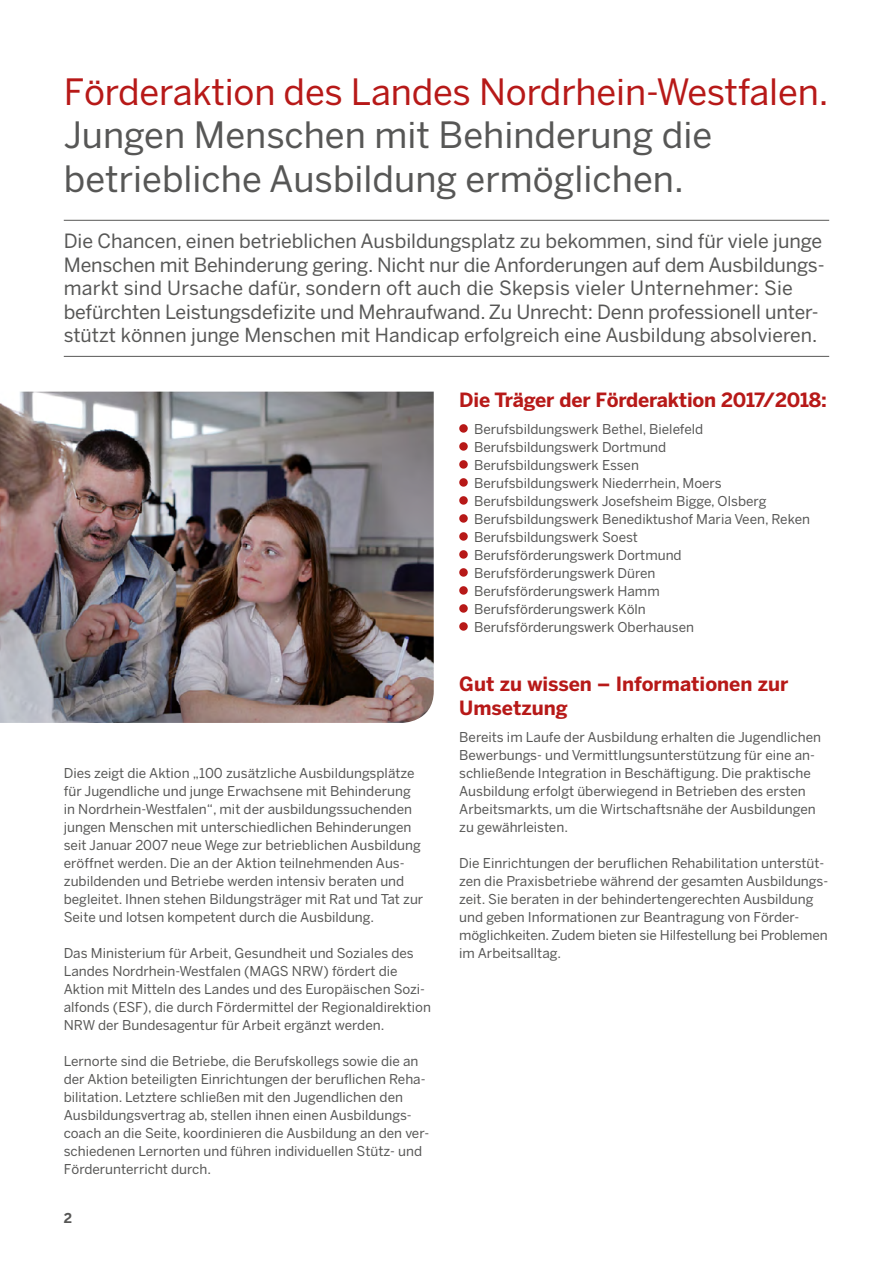
<style>
.page{position:relative;width:893px;height:1263px;background:#fff}
.page>*{position:absolute;margin:0;border:0;box-sizing:border-box;transform-origin:0 0}
.titelheadline{font:36px "Benton Sans";color:#575756}
.titelheadline-2{font:36px "Benton Sans";letter-spacing:-.005em;color:#b71918}
.t1{font:19.5px/23.4px "Benton Sans";letter-spacing:-.01em;color:#575756}
.t2{font:700 19.5px/23.4px "Benton Sans";letter-spacing:-.01em;color:#b71918}
.t3{font:19.5px "Benton Sans";letter-spacing:.01em;color:#575756}
.t4{font:19.2px "Benton Sans";color:#575756}
.t5{font:13.5px/18px "Benton Sans";color:#575756}
.t6{font:700 13.5px "Benton Sans";color:#575756}
.s1{font-size:19.2px}
</style>
<div class="page">
<hr style="left:64px;top:220px;width:765px;height:1px;background:#575756">
<div style="left:459px;top:424px;width:9px;height:9px;background:#b71918;border-radius:50%"></div>
<div style="left:459px;top:442px;width:9px;height:9px;background:#b71918;border-radius:50%"></div>
<div style="left:459px;top:460px;width:9px;height:9px;background:#b71918;border-radius:50%"></div>
<div style="left:459px;top:478px;width:9px;height:9px;background:#b71918;border-radius:50%"></div>
<div style="left:459px;top:496px;width:9px;height:9px;background:#b71918;border-radius:50%"></div>
<div style="left:459px;top:514px;width:9px;height:9px;background:#b71918;border-radius:50%"></div>
<div style="left:459px;top:532px;width:9px;height:9px;background:#b71918;border-radius:50%"></div>
<div style="left:459px;top:550px;width:9px;height:9px;background:#b71918;border-radius:50%"></div>
<div style="left:459px;top:568px;width:9px;height:9px;background:#b71918;border-radius:50%"></div>
<div style="left:459px;top:586px;width:9px;height:9px;background:#b71918;border-radius:50%"></div>
<div style="left:459px;top:604px;width:9px;height:9px;background:#b71918;border-radius:50%"></div>
<div style="left:459px;top:622px;width:9px;height:9px;background:#b71918;border-radius:50%"></div>
<img style="left:0;top:391px;width:434px;height:332px">
<hr style="left:64px;top:356px;width:765px;height:1px;background:#575756">
<p class="titelheadline-2" style="left:64px;top:71px;width:766px">Förderaktion des Landes Nordrhein-Westfalen.</p>
<p class="titelheadline" style="left:64px;top:114px;width:650px">Jungen Menschen mit Behinderung die</p>
<p class="titelheadline" style="left:64px;top:157px;width:622px">betriebliche Ausbildung ermöglichen.</p>
<p class="t1" style="left:64px;top:229px;width:762px">Die Chancen, einen betrieblichen Ausbildungsplatz zu bekommen, sind für viele junge<br>Menschen mit Behinderung gering. Nicht nur die Anforderungen auf dem Ausbildungs-</p>
<p class="t3" style="left:64px;top:276px;width:731px">markt sind Ursache dafür, sondern oft auch die Skepsis vieler Unternehmer: Sie</p>
<p class="t1" style="left:64px;top:299px;width:756px">befürchten Leistungsdefizite und Mehraufwand. Zu Unrecht: Denn professionell un<span class="s1">ter-</span></p>
<p class="t4" style="left:64px;top:324px;width:755px">stützt können junge Menschen mit Handicap erfolgreich eine Ausbildung absolvieren.</p>
<p class="t5" style="left:64px;top:763px;width:361px">Dies zeigt die Aktion „100 zusätzliche Ausbildungsplätze für Jugendliche und junge Erwachsene mit Behinderung in Nordrhein-Westfalen“, mit der ausbildungssuchenden jungen Menschen mit unterschiedlichen Behinderungen seit Januar 2007 neue Wege zur betrieblichen Ausbildung eröffnet werden. Die an der Aktion teilnehmenden Aus&shy;zubildenden und Betriebe werden intensiv beraten und begleitet. Ihnen stehen Bildungsträger mit Rat und Tat zur Seite und lotsen kompetent durch die Ausbildung.</p>
<p class="t5" style="left:64px;top:943px;width:369px">Das Ministerium für Arbeit, Gesundheit und Soziales des Landes Nordrhein-Westfalen (MAGS NRW) fördert die Aktion mit Mitteln des Landes und des Europäischen Sozi&shy;alfonds (ESF), die durch Fördermittel der Regionaldirektion NRW der Bundesagentur für Arbeit ergänzt werden.</p>
<p class="t5" style="left:64px;top:1051px;width:367px">Lernorte sind die Betriebe, die Berufskollegs sowie die an der Aktion beteiligten Einrichtungen der beruflichen Reha&shy;bilitation. Letztere schließen mit den Jugendlichen den Ausbildungsvertrag ab, stellen ihnen einen Ausbildungs&shy;coach an die Seite, koordinieren die Ausbildung an den ver&shy;schiedenen Lernorten und führen individuellen Stütz- und Förderunterricht durch.</p>
<p class="t6" style="left:64px;top:1210px;width:10px">2</p>
<p class="t2" style="left:459px;top:388px;width:369px">Die Träger der Förderaktion 2017/2018:</p>
<p class="t5" style="left:474px;top:420px;width:231px">Berufsbildungswerk Bethel, Bielefeld</p>
<p class="t5" style="left:474px;top:438px;width:194px">Berufsbildungswerk Dortmund</p>
<p class="t5" style="left:474px;top:456px;width:166px">Berufsbildungswerk Essen</p>
<p class="t5" style="left:474px;top:474px;width:249px">Berufsbildungswerk Niederrhein, Moers</p>
<p class="t5" style="left:474px;top:492px;width:294px">Berufsbildungswerk Josefsheim Bigge, Olsberg</p>
<p class="t5" style="left:474px;top:510px;width:338px">Berufsbildungswerk Benediktushof Maria Veen, Reken</p>
<p class="t5" style="left:474px;top:528px;width:165px">Berufsbildungswerk Soest</p>
<p class="t5" style="left:474px;top:546px;width:209px">Berufsförderungswerk Dortmund</p>
<p class="t5" style="left:474px;top:564px;width:183px">Berufsförderungswerk Düren</p>
<p class="t5" style="left:474px;top:582px;width:187px">Berufsförderungswerk Hamm</p>
<p class="t5" style="left:474px;top:600px;width:173px">Berufsförderungswerk Köln</p>
<p class="t5" style="left:474px;top:618px;width:221px">Berufsförderungswerk Oberhausen</p>
<p class="t2" style="left:459px;top:672px;width:331px">Gut zu wissen – Informationen zur<br>Umsetzung</p>
<p class="t5" style="left:459px;top:727px;width:363px">Bereits im Laufe der Ausbildung erhalten die Jugendlichen<br>Bewerbungs- und Vermittlungsunterstützung für eine an-</p>
<p class="t5" style="left:459px;top:763px;width:353px">schließende Integration in Beschäftigung. Die praktische<br>Ausbildung erfolgt überwiegend in Betrieben des ersten</p>
<p class="t5" style="left:459px;top:799px;width:358px">Arbeitsmarkts, um die Wirtschaftsnähe der Ausbildungen zu gewährleisten.</p>
<p class="t5" style="left:459px;top:853px;width:370px">Die Einrichtungen der beruflichen Rehabilitation unterstüt&shy;zen die Praxisbetriebe während der gesamten Ausbildungs&shy;zeit. Sie beraten in der behindertengerechten Ausbildung und geben Informationen zur Beantragung von Förder-</p>
<p class="t5" style="left:459px;top:925px;width:370px">möglichkeiten. Zudem bieten sie Hilfestellung bei Problemen im Arbeitsalltag.</p>
</div>
